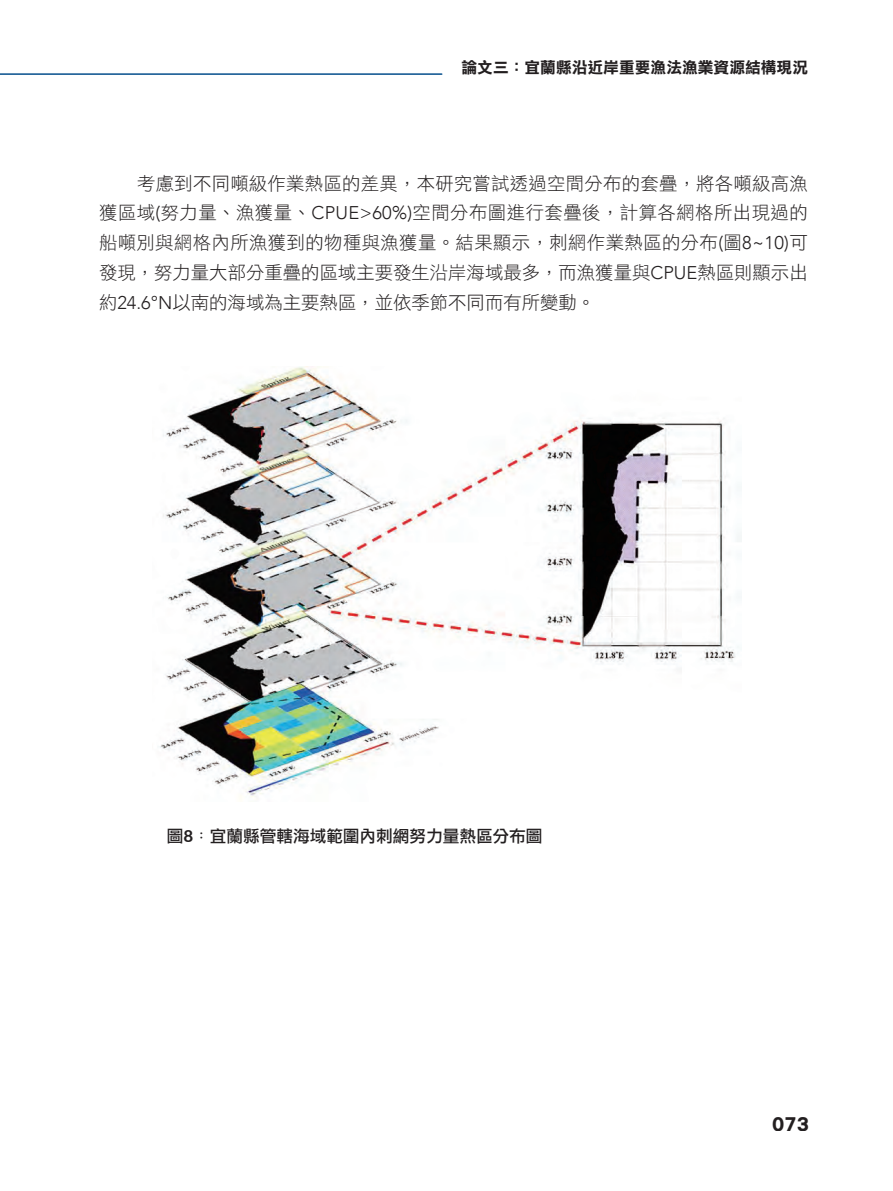
<style>
.page{position:relative;width:893px;height:1191px;background:#fff}
.page>*{position:absolute;margin:0;border:0;box-sizing:border-box;transform-origin:0 0}
.t1{font:21px "DF Li Hei Std W7";color:#231f20}
.t2{font:18.38px/29.8px "DF Li Hei Std W3";color:#231f20;text-align:justify}
.t3{font:16.62px "DF Li Hei Std W5";color:#231f20}
.t4{font:15.75px "DF Li Hei Std W7";color:#231f20}
.s1{color:rgb(255 255 255/0)}
.s2{font-family:"Avenir";font-weight:300}
.s3{font-family:"Arial Rounded MT Bold"}
.s4{font-family:"Adobe Ming Std";font-weight:300}
</style>
<div class="page">
<img style="left:159px;top:367px;width:583px;height:430px">
<hr style="left:0;top:73px;width:442px;height:2px;background:#28679c">
<p class="t4" style="left:461px;top:59px;width:348px">論文三：宜蘭縣沿近岸重要漁法漁業資源結構現況</p>
<p class="t2" style="left:99px;top:168px;width:710px"><span class="s1">&gt; &gt;</span> 考慮到不同噸級作業熱區的差異，本研究嘗試透過空間分布的套疊，將各噸級高漁獲區域<span class="s2">(</span>努力量、漁獲量、<span class="s2">CPUE&gt;60%)</span>空間分布圖進行套疊後，計算各網格所出現過的船噸別與網格內所漁獲到的物種與漁獲量。結果顯示，刺網作業熱區的分布<span class="s2">(</span>圖<span class="s2">8~10)</span>可發現，努力量大部分重疊的區域主要發生沿岸海域最多，而漁獲量與<span class="s2">CPUE</span>熱區則顯示出約<span class="s2">24.6°N</span>以南的海域為主要熱區，並依季節不同而有所變動。</p>
<p class="t3" style="left:167px;top:827px;width:377px">圖<span class="s3">8</span><span class="s4">：</span>宜蘭縣管轄海域範圍內刺網努力量熱區分布圖</p>
<p class="t1" style="left:771px;top:1112px;width:39px">073</p>
</div>
